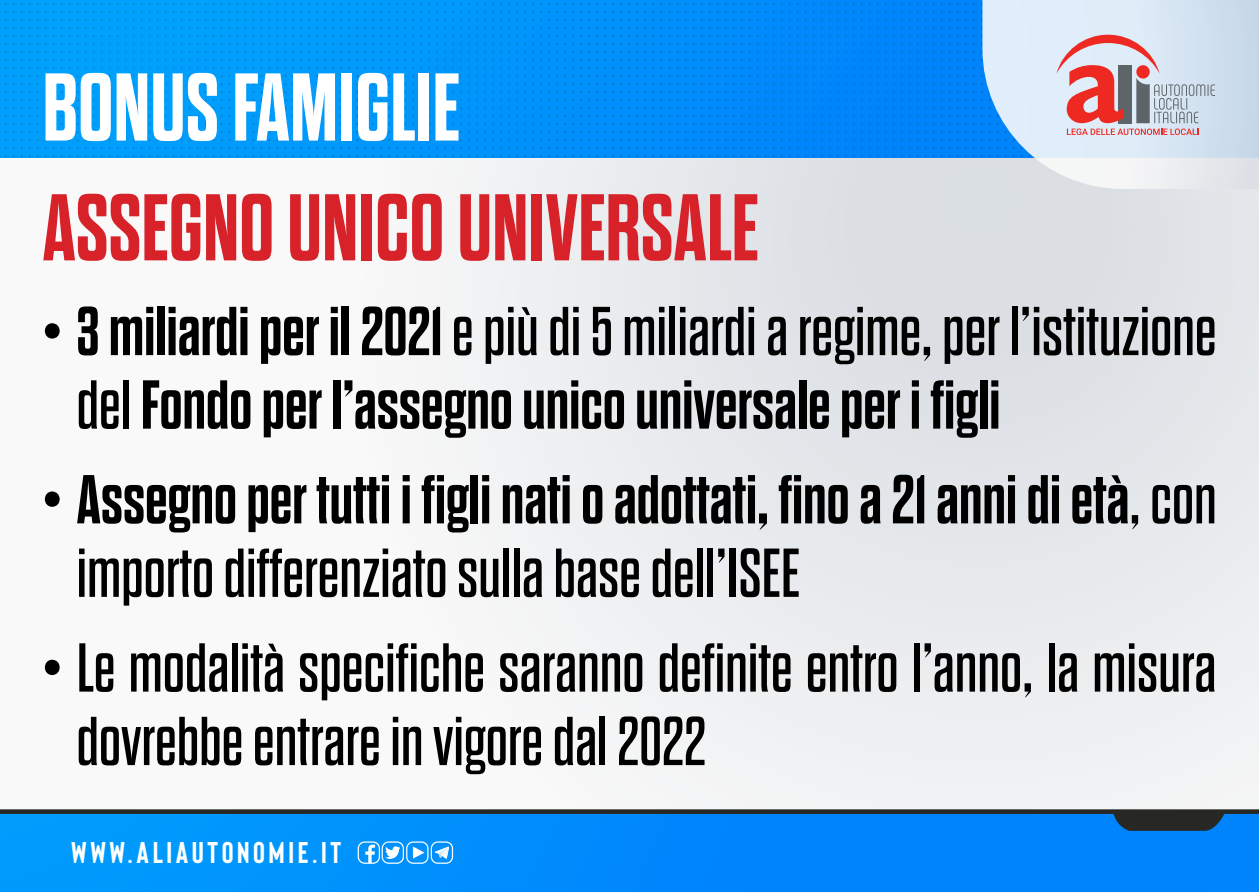
<style>
.page{position:relative;width:1259px;height:893px;background:#fff}
.page>*{position:absolute;margin:0;border:0;box-sizing:border-box;transform-origin:0 0}
.t1{font:700 96px "Dharma Gothic E";color:#fff}
.t2{font:700 94.5px "Dharma Gothic E";color:#d72229}
.t3{font:700 69px/73.5px "Dharma Gothic E";color:#000}
.t4{font:69px/73.5px "Dharma Gothic E";color:#000}
.t5{font:700 30px "Bison";letter-spacing:.12em;color:#fff}
.s1{font-weight:400}
</style>
<div class="page">
<div style="left:0;top:0;width:1259px;height:893px;background:linear-gradient(to right,#fcfcfb,#e0e4e8)"></div>
<svg style="left:0;top:0;width:982px;height:157px;background:#0092f9"></svg>
<svg style="left:92px;top:3px;width:195px;height:3px"></svg>
<svg style="left:468px;top:3px;width:194px;height:3px"></svg>
<svg style="left:844px;top:3px;width:138px;height:19px;background:#0083f8"></svg>
<svg style="left:982px;top:0;width:277px;height:189px;background:#d1e2f2"></svg>
<svg style="left:1056px;top:35px;width:159px;height:88px;background:#cdafb6"></svg>
<svg style="left:1067px;top:129px;width:131px;height:6px"></svg>
<div style="left:0;top:814px;width:1259px;height:78px;background:linear-gradient(to right,#009afc,#007efc)"></div>
<svg style="left:0;top:809px;width:1259px;height:22px;background:#0e73c1"></svg>
<div style="left:358px;top:841px;width:22px;height:23px;border:1px solid #fff;border-radius:6px"></div>
<svg style="left:365px;top:845px;width:10px;height:18px"></svg>
<div style="left:382px;top:841px;width:22px;height:23px;border:1px solid #fff;border-radius:6px"></div>
<svg style="left:385px;top:846px;width:15px;height:13px"></svg>
<div style="left:406px;top:841px;width:22px;height:23px;border:1px solid #fff;border-radius:6px"></div>
<svg style="left:413px;top:847px;width:11px;height:12px"></svg>
<div style="left:431px;top:841px;width:22px;height:23px;border:1px solid #fff;border-radius:6px"></div>
<svg style="left:434px;top:846px;width:15px;height:13px"></svg>
<h1 class="t1" style="left:43px;top:59px;width:419px">BONUS FAMIGLIE</h1>
<h2 class="t2" style="left:43px;top:180px;width:67px">Assegno</h2>
<h2 class="t2" style="left:287px;top:180px;width:32px">unico</h2>
<h2 class="t2" style="left:457px;top:180px;width:31px">universale</h2>
<p class="t3" style="left:77px;top:296px;width:1141px;text-indent:-34px"><span class="s1">•</span> 3 miliardi per il 2021 <span class="s1">e più di 5 miliardi a regime, per l’istituzione del</span> Fondo per l’assegno unico universale per i figli</p>
<p class="t3" style="left:77px;top:464px;width:1141px;text-indent:-34px"><span class="s1">•</span> Assegno per tutti i figli nati o adottati, fino a 21 anni di età<span class="s1">, con importo differenziato sulla base dell’ISEE</span></p>
<p class="t4" style="left:76px;top:632px;width:1141px;text-indent:-34px">• Le modalità specifiche saranno definite entro l’anno, la misura dovrebbe entrare in vigore dal 2022</p>
<p class="t5" style="left:71px;top:834px;width:271px">WWW.ALIAUTONOMIE.IT</p>
</div>
